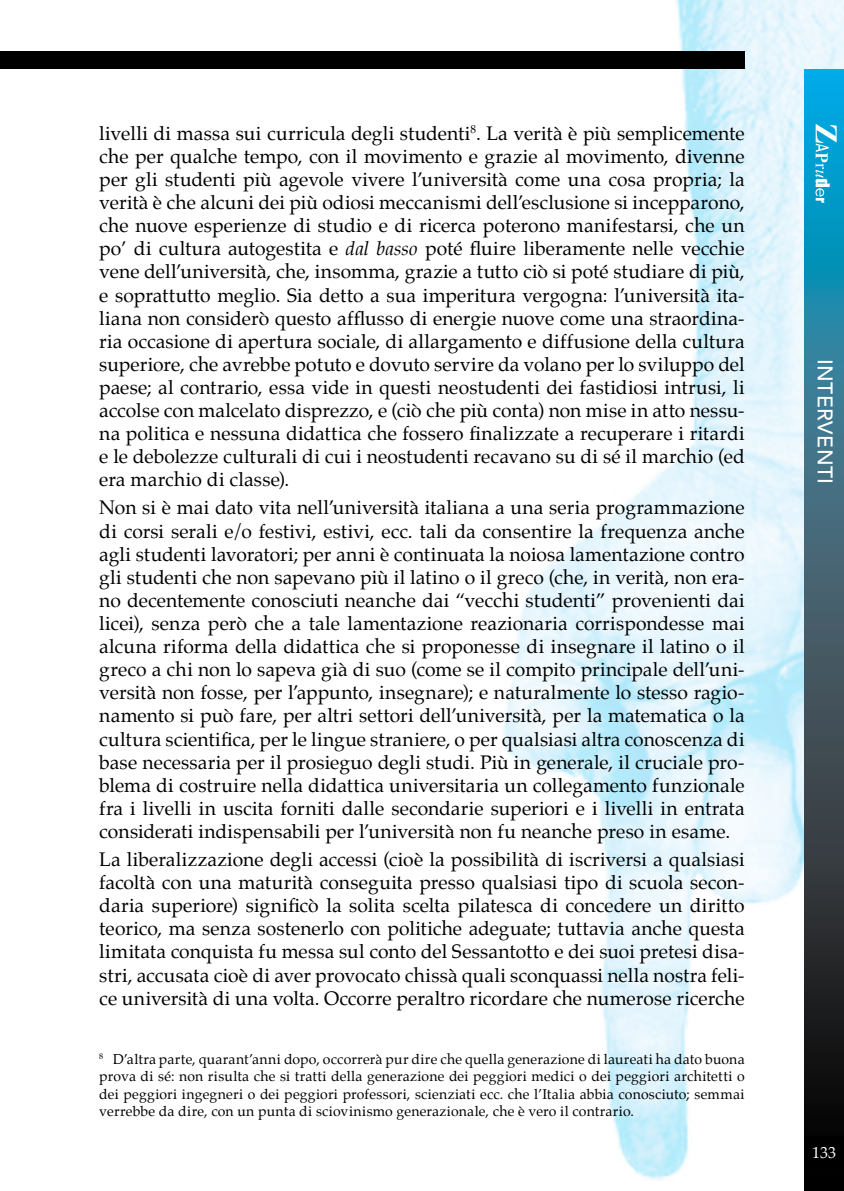
<style>
.page{position:relative;width:844px;height:1191px;background:#fff}
.page>*{position:absolute;margin:0;border:0;box-sizing:border-box;transform-origin:0 0}
.t1{font:500 21px "Avenir";color:#fff}
.t2{font:19.25px/23.1px "Palatino";letter-spacing:.005em;color:#000;text-align:justify}
.t3{font:15.75px "Palatino";color:#fff}
.t4{font:14px/17.5px "Palatino";letter-spacing:.015em;color:#000;text-align:justify}
.s1{font-style:italic}
</style>
<div class="page">
<img style="left:0;top:0;width:843px;height:1180px">
<svg style="left:804px;top:69px;width:39px;height:1122px;background:#2a596a"></svg>
<div style="left:0;top:52px;width:744px;height:17px;background:#000"></div>
<svg style="left:815px;top:124px;width:21px;height:79px"></svg>
<div style="left:804px;top:1136px;width:39px;height:30px;background:#000"></div>
<p class="t2" style="left:99px;top:121px;width:647px">livelli di massa sui curricula degli studenti<sup>8</sup>. La verità è più semplicemente che per qualche tempo, con il movimento e grazie al movimento, divenne per gli studenti più agevole vivere l’università come una cosa propria; la verità è che alcuni dei più odiosi meccanismi dell’esclusione si incepparono, che nuove esperienze di studio e di ricerca poterono manifestarsi, che un po’ di cultura autogestita e <span class="s1">dal basso</span> poté fluire liberamente nelle vecchie vene dell’università, che, insomma, grazie a tutto ciò si poté studiare di più, e soprattutto meglio. Sia detto a sua imperitura vergogna: l’università ita&shy;liana non considerò questo afflusso di energie nuove come una straordina&shy;ria occasione di apertura sociale, di allargamento e diffusione della cultura superiore, che avrebbe potuto e dovuto servire da volano per lo sviluppo del paese; al contrario, essa vide in questi neostudenti dei fastidiosi intrusi, li accolse con malcelato disprezzo, e (ciò che più conta) non mise in atto nessu&shy;na politica e nessuna didattica che fossero finalizzate a recuperare i ritardi e le debolezze culturali di cui i neostudenti recavano su di sé il marchio (ed era marchio di classe).</p>
<p class="t2" style="left:99px;top:496px;width:646px">Non si è mai dato vita nell’università italiana a una seria programmazione di corsi serali e/o festivi, estivi, ecc. tali da consentire la frequenza anche agli studenti lavoratori; per anni è continuata la noiosa lamentazione contro gli studenti che non sapevano più il latino o il greco (che, in verità, non era&shy;no decentemente conosciuti neanche dai “vecchi studenti” provenienti dai licei), senza però che a tale lamentazione reazionaria corrispondesse mai alcuna riforma della didattica che si proponesse di insegnare il latino o il greco a chi non lo sapeva già di suo (come se il compito principale dell’uni&shy;versità non fosse, per l’appunto, insegnare); e naturalmente lo stesso ragio&shy;namento si può fare, per altri settori dell’università, per la matematica o la cultura scientifica, per le lingue straniere, o per qualsiasi altra conoscenza di base necessaria per il prosieguo degli studi. Più in generale, il cruciale pro&shy;blema di costruire nella didattica universitaria un collegamento funzionale fra i livelli in uscita forniti dalle secondarie superiori e i livelli in entrata considerati indispensabili per l’università non fu neanche preso in esame.</p>
<p class="t2" style="left:99px;top:848px;width:646px">La liberalizzazione degli accessi (cioè la possibilità di iscriversi a qualsiasi facoltà con una maturità conseguita presso qualsiasi tipo di scuola secon&shy;daria superiore) significò la solita scelta pilatesca di concedere un diritto teorico, ma senza sostenerlo con politiche adeguate; tuttavia anche questa limitata conquista fu messa sul conto del Sessantotto e dei suoi pretesi disa&shy;stri, accusata cioè di aver provocato chissà quali sconquassi nella nostra feli&shy;ce università di una volta. Occorre peraltro ricordare che numerose ricerche</p>
<p class="t4" style="left:99px;top:1050px;width:646px"><sup>8</sup> D’altra parte, quarant’anni dopo, occorrerà pur dire che quella generazione di laureati ha dato buona prova di sé: non risulta che si tratti della generazione dei peggiori medici o dei peggiori architetti o dei peggiori ingegneri o dei peggiori professori, scienziati ecc. che l’Italia abbia conosciuto; semmai verrebbe da dire, con un punta di sciovinismo generazionale, che è vero il contrario.</p>
<p class="t1" style="left:837px;top:358px;width:123px;rotate:90deg">INTERVENTI</p>
<p class="t3" style="left:812px;top:1139px;width:25px">133</p>
</div>
